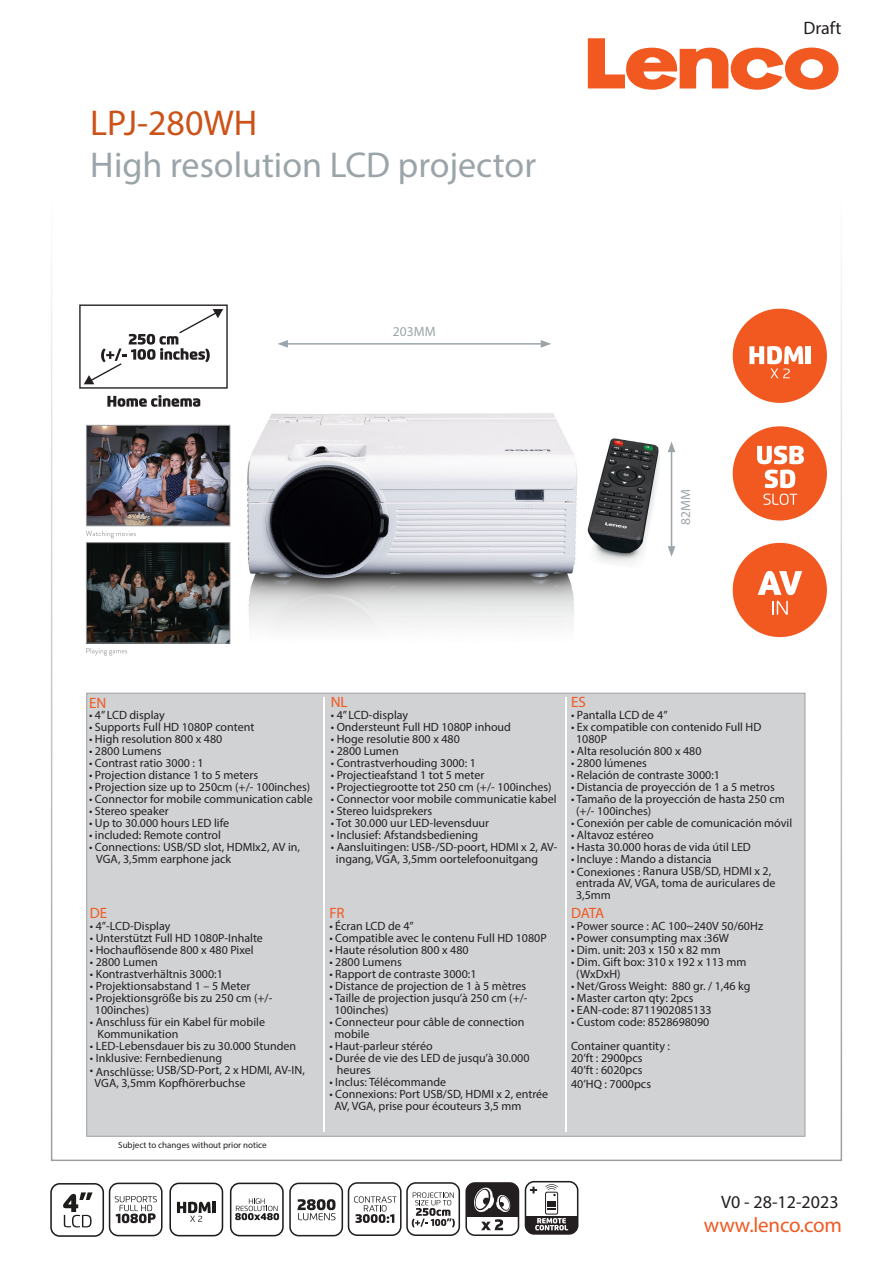
<style>
.page{position:relative;width:893px;height:1263px;background:#fff}
.page>*{position:absolute;margin:0;border:0;box-sizing:border-box;transform-origin:0 0}
.t1{font:36px "Myriad Pro";color:#9ba5a9}
.t2{font:36px "Myriad Pro";color:#cc5218}
.t3{font:21px "Myriad Pro";letter-spacing:-.01em;color:#f15921}
.t4{font:18px "Myriad Pro";color:#231f20}
.t5{font:15px "Myriad Pro";color:#f15921}
.t6{font:13.5px "Myriad Pro";letter-spacing:.01em;color:#9ba5a9}
.t7{font:12px/12px "Myriad Pro";color:#231f20}
.t8{font:9px "Myriad Pro";color:#231f20}
</style>
<div class="page">
<svg style="left:588px;top:38px;width:251px;height:52px"></svg>
<svg style="left:169px;top:1182px;width:54px;height:54px"></svg>
<div style="left:87px;top:693px;width:718px;height:443px;background:#d1d2d4;border:1px solid #9d9fa2"></div>
<hr style="left:323px;top:697px;width:2px;height:434px;background:#fff">
<hr style="left:565px;top:697px;width:2px;height:434px;background:#fff">
<svg style="left:50px;top:1182px;width:113px;height:55px"></svg>
<hr style="left:671px;top:450px;width:1px;height:98px;background:#9ba5a9">
<svg style="left:668px;top:442px;width:7px;height:10px"></svg>
<svg style="left:668px;top:546px;width:7px;height:11px"></svg>
<hr style="left:286px;top:343px;width:257px;height:2px;background:#9ba5a9">
<svg style="left:277px;top:340px;width:11px;height:8px"></svg>
<svg style="left:541px;top:340px;width:10px;height:8px"></svg>
<svg style="left:230px;top:1182px;width:289px;height:54px"></svg>
<svg style="left:525px;top:1181px;width:53px;height:54px"></svg>
<img style="left:247px;top:413px;width:331px;height:216px">
<img style="left:85px;top:424px;width:72px;height:229px">
<img style="left:88px;top:544px;width:140px;height:97px">
<div style="left:86px;top:542px;width:144px;height:101px;border:1px solid #9d9fa2"></div>
<svg style="left:86px;top:648px;width:41px;height:8px"></svg>
<img style="left:88px;top:427px;width:140px;height:97px">
<div style="left:86px;top:425px;width:144px;height:101px;border:1px solid #9d9fa2"></div>
<svg style="left:86px;top:531px;width:50px;height:7px"></svg>
<img style="left:732px;top:308px;width:95px;height:95px">
<div style="left:733px;top:309px;width:94px;height:94px;background:#f15921;border-radius:50%"></div>
<div style="left:806px;top:346px;width:5px;height:18px;background:#fff"></div>
<svg style="left:749px;top:346px;width:54px;height:32px"></svg>
<img style="left:587px;top:438px;width:73px;height:125px">
<svg style="left:107px;top:395px;width:93px;height:12px"></svg>
<div style="left:79px;top:304px;width:149px;height:85px;border:1px solid #231f20"></div>
<svg style="left:84px;top:309px;width:139px;height:76px"></svg>
<img style="left:732px;top:426px;width:95px;height:95px">
<div style="left:733px;top:426px;width:94px;height:94px;background:#f15921;border-radius:50%"></div>
<svg style="left:757px;top:446px;width:47px;height:42px"></svg>
<svg style="left:763px;top:494px;width:34px;height:11px"></svg>
<img style="left:732px;top:542px;width:95px;height:96px">
<div style="left:733px;top:543px;width:94px;height:94px;background:#f15921;border-radius:50%"></div>
<svg style="left:758px;top:571px;width:44px;height:24px"></svg>
<svg style="left:772px;top:601px;width:16px;height:14px"></svg>
<p class="t2" style="left:90px;top:100px;width:169px">LPJ-280WH</p>
<p class="t1" style="left:90px;top:142px;width:447px">High resolution LCD projector</p>
<p class="t6" style="left:393px;top:323px;width:44px">203MM</p>
<p class="t4" style="left:803px;top:17px;width:39px">Draft</p>
<p class="t6" style="left:677px;top:525px;width:37px;rotate:-90deg">82MM</p>
<p class="t5" style="left:89px;top:694px;width:19px">EN</p>
<p class="t7" style="left:89px;top:708px;width:77px">• 4” LCD display</p>
<p class="t7" style="left:89px;top:720px;width:167px">• Supports Full HD 1080P content</p>
<p class="t7" style="left:89px;top:732px;width:135px">• High resolution 800 x 480</p>
<p class="t7" style="left:89px;top:744px;width:74px">• 2800 Lumens</p>
<p class="t7" style="left:89px;top:756px;width:116px">• Contrast ratio 3000 : 1</p>
<p class="t7" style="left:89px;top:768px;width:171px">• Projection distance 1 to 5 meters</p>
<p class="t7" style="left:89px;top:780px;width:223px">• Projection size up to 250cm (+/- 100inches)</p>
<p class="t7" style="left:89px;top:792px;width:225px">• Connector for mobile communication cable</p>
<p class="t7" style="left:89px;top:804px;width:81px">• Stereo speaker</p>
<p class="t7" style="left:89px;top:816px;width:142px">• Up to 30.000 hours LED life</p>
<p class="t7" style="left:89px;top:828px;width:134px">• included: Remote control</p>
<p class="t7" style="left:89px;top:840px;width:212px">• Connections: USB/SD slot, HDMIx2, AV in,</p>
<p class="t7" style="left:96px;top:852px;width:136px">VGA, 3,5mm earphone jack</p>
<p class="t5" style="left:90px;top:904px;width:19px">DE</p>
<p class="t7" style="left:90px;top:920px;width:82px">• 4”-LCD-Display</p>
<p class="t7" style="left:90px;top:932px;width:175px">• Unterstützt Full HD 1080P-Inhalte</p>
<p class="t7" style="left:90px;top:944px;width:165px">• Hochauflösende 800 x 480 Pixel</p>
<p class="t7" style="left:90px;top:956px;width:69px">• 2800 Lumen</p>
<p class="t7" style="left:90px;top:968px;width:134px">• Kontrastverhältnis 3000:1</p>
<p class="t7" style="left:90px;top:980px;width:162px">• Projektionsabstand 1 – 5 Meter</p>
<p class="t7" style="left:95px;top:992px;width:179px;text-indent:-5px">• Projektionsgröße bis zu 250 cm (+/-<br>100inches)</p>
<p class="t7" style="left:98px;top:1016px;width:169px;text-indent:-8px">• Anschluss für ein Kabel für mobile<br>Kommunikation</p>
<p class="t7" style="left:90px;top:1040px;width:208px">• LED-Lebensdauer bis zu 30.000 Stunden</p>
<p class="t7" style="left:90px;top:1052px;width:134px">• Inklusive: Fernbedienung</p>
<p class="t7" style="left:95px;top:1063px;width:212px;line-height:12.8px;text-indent:-5px">• Anschlüsse: USB/SD-Port, 2 x HDMI, AV-IN,<br>VGA, 3,5mm Kopfhörerbuchse</p>
<p class="t8" style="left:118px;top:1139px;width:150px">Subject to changes without prior notice</p>
<p class="t5" style="left:331px;top:692px;width:18px">NL</p>
<p class="t7" style="left:331px;top:708px;width:79px">• 4” LCD-display</p>
<p class="t7" style="left:331px;top:720px;width:182px">• Ondersteunt Full HD 1080P inhoud</p>
<p class="t7" style="left:331px;top:732px;width:131px">• Hoge resolutie 800 x 480</p>
<p class="t7" style="left:331px;top:744px;width:69px">• 2800 Lumen</p>
<p class="t7" style="left:331px;top:756px;width:147px">• Contrastverhouding 3000: 1</p>
<p class="t7" style="left:331px;top:768px;width:155px">• Projectieafstand 1 tot 5 meter</p>
<p class="t7" style="left:331px;top:780px;width:222px">• Projectiegrootte tot 250 cm (+/- 100inches)</p>
<p class="t7" style="left:331px;top:792px;width:227px">• Connector voor mobile communicatie kabel</p>
<p class="t7" style="left:331px;top:804px;width:103px">• Stereo luidsprekers</p>
<p class="t7" style="left:331px;top:816px;width:160px">• Tot 30.000 uur LED-levensduur</p>
<p class="t7" style="left:331px;top:828px;width:149px">• Inclusief: Afstandsbediening</p>
<p class="t7" style="left:336px;top:840px;width:223px;text-indent:-5px">• Aansluitingen: USB-/SD-poort, HDMI x 2, AV&shy;ingang, VGA, 3,5mm oortelefoonuitgang</p>
<p class="t5" style="left:329px;top:904px;width:17px">FR</p>
<p class="t7" style="left:329px;top:920px;width:86px">• Écran LCD de 4”</p>
<p class="t7" style="left:329px;top:932px;width:219px">• Compatible avec le contenu Full HD 1080P</p>
<p class="t7" style="left:329px;top:944px;width:141px">• Haute résolution 800 x 480</p>
<p class="t7" style="left:329px;top:956px;width:74px">• 2800 Lumens</p>
<p class="t7" style="left:329px;top:968px;width:149px">• Rapport de contraste 3000:1</p>
<p class="t7" style="left:329px;top:980px;width:198px">• Distance de projection de 1 à 5 mètres</p>
<p class="t7" style="left:334px;top:992px;width:195px;text-indent:-5px">• Taille de projection jusqu’à 250 cm (+/-<br>100inches)</p>
<p class="t7" style="left:334px;top:1016px;width:192px;text-indent:-5px">• Connecteur pour câble de connection mobile</p>
<p class="t7" style="left:329px;top:1040px;width:105px">• Haut-parleur stéréo</p>
<p class="t7" style="left:337px;top:1052px;width:194px;text-indent:-8px">• Durée de vie des LED de jusqu’à 30.000 heures</p>
<p class="t7" style="left:329px;top:1076px;width:118px">• Inclus: Télécommande</p>
<p class="t7" style="left:334px;top:1088px;width:215px;text-indent:-5px">• Connexions: Port USB/SD, HDMI x 2, entrée<br>AV, VGA, prise pour écouteurs 3,5 mm</p>
<p class="t5" style="left:571px;top:692px;width:16px">ES</p>
<p class="t7" style="left:571px;top:708px;width:98px">• Pantalla LCD de 4”</p>
<p class="t7" style="left:576px;top:720px;width:187px;text-indent:-5px">• Ex compatible con contenido Full HD<br>1080P</p>
<p class="t7" style="left:571px;top:744px;width:132px">• Alta resolución 800 x 480</p>
<p class="t7" style="left:571px;top:756px;width:77px">• 2800 lúmenes</p>
<p class="t7" style="left:571px;top:768px;width:150px">• Relación de contraste 3000:1</p>
<p class="t7" style="left:571px;top:780px;width:205px">• Distancia de proyección de 1 a 5 metros</p>
<p class="t7" style="left:571px;top:792px;width:215px">• Tamaño de la proyección de hasta 250 cm</p>
<p class="t7" style="left:576px;top:804px;width:77px">(+/- 100inches)</p>
<p class="t7" style="left:571px;top:816px;width:223px">• Conexión per cable de comunicación móvil</p>
<p class="t7" style="left:571px;top:828px;width:84px">• Altavoz estéreo</p>
<p class="t7" style="left:571px;top:840px;width:181px">• Hasta 30.000 horas de vida útil LED</p>
<p class="t7" style="left:571px;top:852px;width:142px">• Incluye : Mando a distancia</p>
<p class="t7" style="left:576px;top:864px;width:201px;text-indent:-5px">• Conexiones : Ranura USB/SD, HDMI x 2, entrada AV, VGA, toma de auriculares de<br>3,5mm</p>
<p class="t5" style="left:571px;top:904px;width:35px">DATA</p>
<p class="t7" style="left:571px;top:920px;width:194px">• Power source : AC 100~240V 50/60Hz</p>
<p class="t7" style="left:571px;top:932px;width:159px">• Power consumpting max :36W</p>
<p class="t7" style="left:571px;top:944px;width:151px">• Dim. unit: 203 x 150 x 82 mm</p>
<p class="t7" style="left:576px;top:956px;width:172px;text-indent:-5px">• Dim. Gift box: 310 x 192 x 113 mm (WxDxH)</p>
<p class="t7" style="left:571px;top:980px;width:181px">• Net/Gross Weight: 880 gr. / 1,46 kg</p>
<p class="t7" style="left:571px;top:992px;width:124px">• Master carton qty: 2pcs</p>
<p class="t7" style="left:571px;top:1004px;width:142px">• EAN-code: 8711902085133</p>
<p class="t7" style="left:571px;top:1016px;width:140px">• Custom code: 8528698090</p>
<p class="t7" style="left:571px;top:1040px;width:101px">Container quantity :</p>
<p class="t7" style="left:571px;top:1052px;width:73px">20’ft : 2900pcs</p>
<p class="t7" style="left:571px;top:1064px;width:73px">40’ft : 6020pcs</p>
<p class="t7" style="left:571px;top:1078px;width:82px">40’HQ : 7000pcs</p>
<p class="t4" style="left:721px;top:1190px;width:119px">V0 - 28-12-2023</p>
<p class="t3" style="left:704px;top:1212px;width:139px">www.lenco.com</p>
</div>
